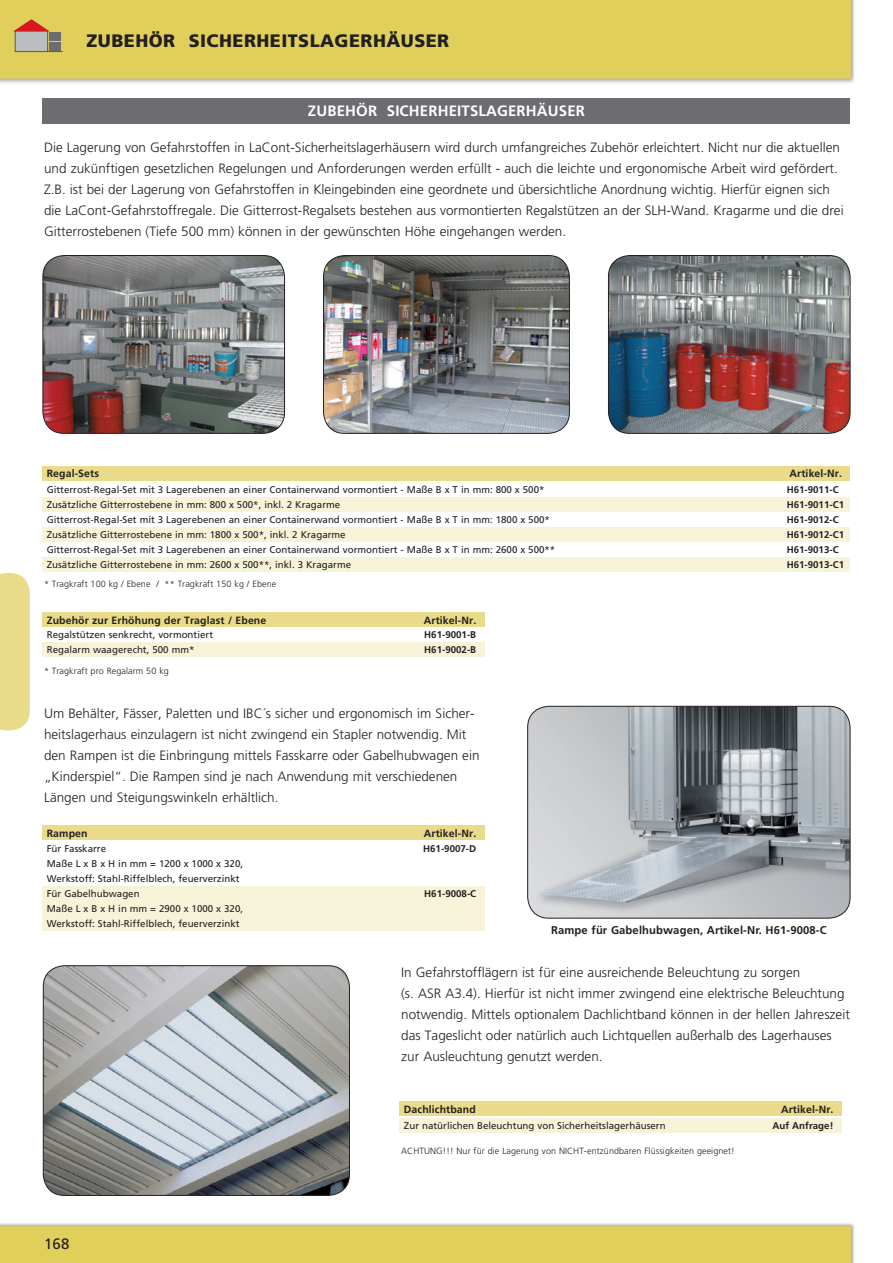
<style>
.page{position:relative;width:893px;height:1263px;background:#fff}
.page>*{position:absolute;margin:0;border:0;box-sizing:border-box;transform-origin:0 0}
.t1{font:900 18px "Frutiger";letter-spacing:.025em;color:#231f20}
.t2{font:700 15px "Frutiger";letter-spacing:.01em;color:#fff}
.t3{font:15px "Frutiger";color:#231f20}
.t4{font:300 13.5px/21px "Frutiger";color:#231f20}
.Bildunterschriften{font:700 11.25px "Frutiger";letter-spacing:.01em;color:#231f20}
.t5{font:700 10.5px "Frutiger";letter-spacing:.01em;color:#231f20}
.t6{font:9.75px "Frutiger";color:#231f20}
.t7{font:700 9.75px "Frutiger";color:#231f20}
.t8{font:300 9px "Frutiger";letter-spacing:.01em;color:#231f20}
</style>
<div class="page">
<img style="left:0;top:0;width:855px;height:83px">
<img style="left:0;top:1223px;width:855px;height:40px">
<div style="left:0;top:573px;width:30px;height:157px;background:#e9db89"></div>
<div style="left:15px;top:31px;width:33px;height:21px;background:#bcbdc0"></div>
<div style="left:15px;top:31px;width:33px;height:21px;border:1px solid #57585a"></div>
<svg style="left:13px;top:19px;width:37px;height:12px"></svg>
<div style="left:50px;top:42px;width:11px;height:9px;background:#6c6d70"></div>
<div style="left:50px;top:32px;width:11px;height:9px;background:#6c6d70"></div>
<svg style="left:48px;top:51px;width:15px;height:1px"></svg>
<div style="left:43px;top:98px;width:807px;height:25px;background:#6c6d70"></div>
<div style="left:43px;top:886px;width:442px;height:45px;background:#f7f3d8"></div>
<div style="left:43px;top:642px;width:442px;height:15px;background:#f7f3d8"></div>
<div style="left:400px;top:1118px;width:442px;height:15px;background:#f7f3d8"></div>
<div style="left:43px;top:497px;width:807px;height:15px;background:#f7f3d8"></div>
<div style="left:43px;top:527px;width:807px;height:15px;background:#f7f3d8"></div>
<div style="left:43px;top:557px;width:807px;height:15px;background:#f7f3d8"></div>
<div style="left:43px;top:825px;width:442px;height:15px;background:#e9db89"></div>
<div style="left:43px;top:612px;width:442px;height:15px;background:#e9db89"></div>
<div style="left:400px;top:1101px;width:442px;height:15px;background:#e9db89"></div>
<div style="left:43px;top:466px;width:807px;height:14px;background:#e9db89"></div>
<img style="left:43px;top:966px;width:306px;height:229px">
<div style="left:43px;top:965px;width:307px;height:231px;border:1px solid #231f20;border-radius:21px"></div>
<img style="left:43px;top:255px;width:242px;height:178px">
<div style="left:43px;top:255px;width:242px;height:179px;border:1px solid #231f20;border-radius:21px"></div>
<img style="left:324px;top:255px;width:245px;height:178px">
<div style="left:323px;top:255px;width:247px;height:179px;border:1px solid #231f20;border-radius:21px"></div>
<img style="left:608px;top:255px;width:242px;height:178px">
<div style="left:608px;top:255px;width:242px;height:179px;border:1px solid #231f20;border-radius:21px"></div>
<img style="left:528px;top:706px;width:322px;height:212px">
<div style="left:527px;top:706px;width:323px;height:212px;border:1px solid #231f20;border-radius:21px"></div>
<p class="t1" style="left:87px;top:30px;width:364px">ZUBEHÖR SICHERHEITSLAGERHÄUSER</p>
<p class="t2" style="left:308px;top:102px;width:279px">ZUBEHÖR SICHERHEITSLAGERHÄUSER</p>
<p class="t4" style="left:44px;top:137px;width:797px">Die Lagerung von Gefahrstoffen in LaCont-Sicherheitslagerhäusern wird durch umfangreiches Zubehör erleichtert. Nicht nur die aktuellen und zukünftigen gesetzlichen Regelungen und Anforderungen werden erfüllt - auch die leichte und ergonomische Arbeit wird gefördert.</p>
<p class="t4" style="left:44px;top:179px;width:801px">Z.B. ist bei der Lagerung von Gefahrstoffen in Kleingebinden eine geordnete und übersichtliche Anordnung wichtig. Hierfür eignen sich die LaCont-Gefahrstoffregale. Die Gitterrost-Regalsets bestehen aus vormontierten Regalstützen an der SLH-Wand. Kragarme und die drei<br>Gitterrostebenen (Tiefe 500 mm) können in der gewünschten Höhe eingehangen werden.</p>
<p class="t5" style="left:47px;top:467px;width:54px">Regal-Sets</p>
<p class="t5" style="left:790px;top:467px;width:54px">Artikel-Nr.</p>
<p class="t6" style="left:47px;top:484px;width:499px">Gitterrost-Regal-Set mit 3 Lagerebenen an einer Containerwand vormontiert - Maße B x T in mm: 800 x 500*</p>
<p class="t7" style="left:787px;top:484px;width:54px">H61-9011-C</p>
<p class="t6" style="left:47px;top:499px;width:295px">Zusätzliche Gitterrostebene in mm: 800 x 500*, inkl. 2 Kragarme</p>
<p class="t7" style="left:787px;top:499px;width:59px">H61-9011-C1</p>
<p class="t6" style="left:47px;top:514px;width:505px">Gitterrost-Regal-Set mit 3 Lagerebenen an einer Containerwand vormontiert - Maße B x T in mm: 1800 x 500*</p>
<p class="t7" style="left:787px;top:514px;width:54px">H61-9012-C</p>
<p class="t6" style="left:47px;top:529px;width:300px">Zusätzliche Gitterrostebene in mm: 1800 x 500*, inkl. 2 Kragarme</p>
<p class="t7" style="left:787px;top:529px;width:59px">H61-9012-C1</p>
<p class="t6" style="left:47px;top:544px;width:510px">Gitterrost-Regal-Set mit 3 Lagerebenen an einer Containerwand vormontiert - Maße B x T in mm: 2600 x 500**</p>
<p class="t7" style="left:787px;top:544px;width:54px">H61-9013-C</p>
<p class="t6" style="left:47px;top:559px;width:306px">Zusätzliche Gitterrostebene in mm: 2600 x 500**, inkl. 3 Kragarme</p>
<p class="t7" style="left:787px;top:559px;width:59px">H61-9013-C1</p>
<p class="t8" style="left:44px;top:579px;width:234px">* Tragkraft 100 kg / Ebene / ** Tragkraft 150 kg / Ebene</p>
<p class="t5" style="left:47px;top:614px;width:221px">Zubehör zur Erhöhung der Traglast / Ebene</p>
<p class="t5" style="left:424px;top:614px;width:54px">Artikel-Nr.</p>
<p class="t6" style="left:47px;top:628px;width:168px">Regalstützen senkrecht, vormontiert</p>
<p class="t7" style="left:424px;top:628px;width:54px">H61-9001-B</p>
<p class="t6" style="left:47px;top:643px;width:149px">Regalarm waagerecht, 500 mm*</p>
<p class="t7" style="left:424px;top:643px;width:54px">H61-9002-B</p>
<p class="t8" style="left:44px;top:666px;width:126px">* Tragkraft pro Regalarm 50 kg</p>
<p class="t4" style="left:44px;top:703px;width:437px">Um Behälter, Fässer, Paletten und IBC´s sicher und ergonomisch im Sicher&shy;heitslagerhaus einzulagern ist nicht zwingend ein Stapler notwendig. Mit den Rampen ist die Einbringung mittels Fasskarre oder Gabelhubwagen ein „Kinderspiel“. Die Rampen sind je nach Anwendung mit verschiedenen Längen und Steigungswinkeln erhältlich.</p>
<p class="t5" style="left:47px;top:827px;width:42px">Rampen</p>
<p class="t5" style="left:424px;top:827px;width:54px">Artikel-Nr.</p>
<p class="t6" style="left:47px;top:843px;width:61px">Für Fasskarre</p>
<p class="t7" style="left:423px;top:843px;width:55px">H61-9007-D</p>
<p class="t6" style="left:47px;top:858px;width:198px">Maße L x B x H in mm = 1200 x 1000 x 320,</p>
<p class="t6" style="left:47px;top:873px;width:194px">Werkstoff: Stahl-Riffelblech, feuerverzinkt</p>
<p class="t6" style="left:47px;top:888px;width:94px">Für Gabelhubwagen</p>
<p class="t7" style="left:424px;top:888px;width:54px">H61-9008-C</p>
<p class="t6" style="left:47px;top:903px;width:198px">Maße L x B x H in mm = 2900 x 1000 x 320,</p>
<p class="t6" style="left:47px;top:918px;width:194px">Werkstoff: Stahl-Riffelblech, feuerverzinkt</p>
<p class="Bildunterschriften" style="left:551px;top:923px;width:277px">Rampe für Gabelhubwagen, Artikel-Nr. H61-9008-C</p>
<p class="t4" style="left:401px;top:962px;width:450px">In Gefahrstofflägern ist für eine ausreichende Beleuchtung zu sorgen<br>(s. ASR A3.4). Hierfür ist nicht immer zwingend eine elektrische Beleuchtung notwendig. Mittels optionalem Dachlichtband können in der hellen Jahreszeit das Tageslicht oder natürlich auch Lichtquellen außerhalb des Lagerhauses zur Ausleuchtung genutzt werden.</p>
<p class="t5" style="left:404px;top:1103px;width:73px">Dachlichtband</p>
<p class="t5" style="left:781px;top:1103px;width:54px">Artikel-Nr.</p>
<p class="t6" style="left:404px;top:1120px;width:263px">Zur natürlichen Beleuchtung von Sicherheitslagerhäusern</p>
<p class="t7" style="left:772px;top:1120px;width:62px">Auf Anfrage!</p>
<p class="t3" style="left:44px;top:1235px;width:27px">168</p>
<p class="t8" style="left:401px;top:1145px;width:335px">ACHTUNG!!! Nur für die Lagerung von NICHT-entzündbaren Flüssigkeiten geeignet!</p>
</div>
